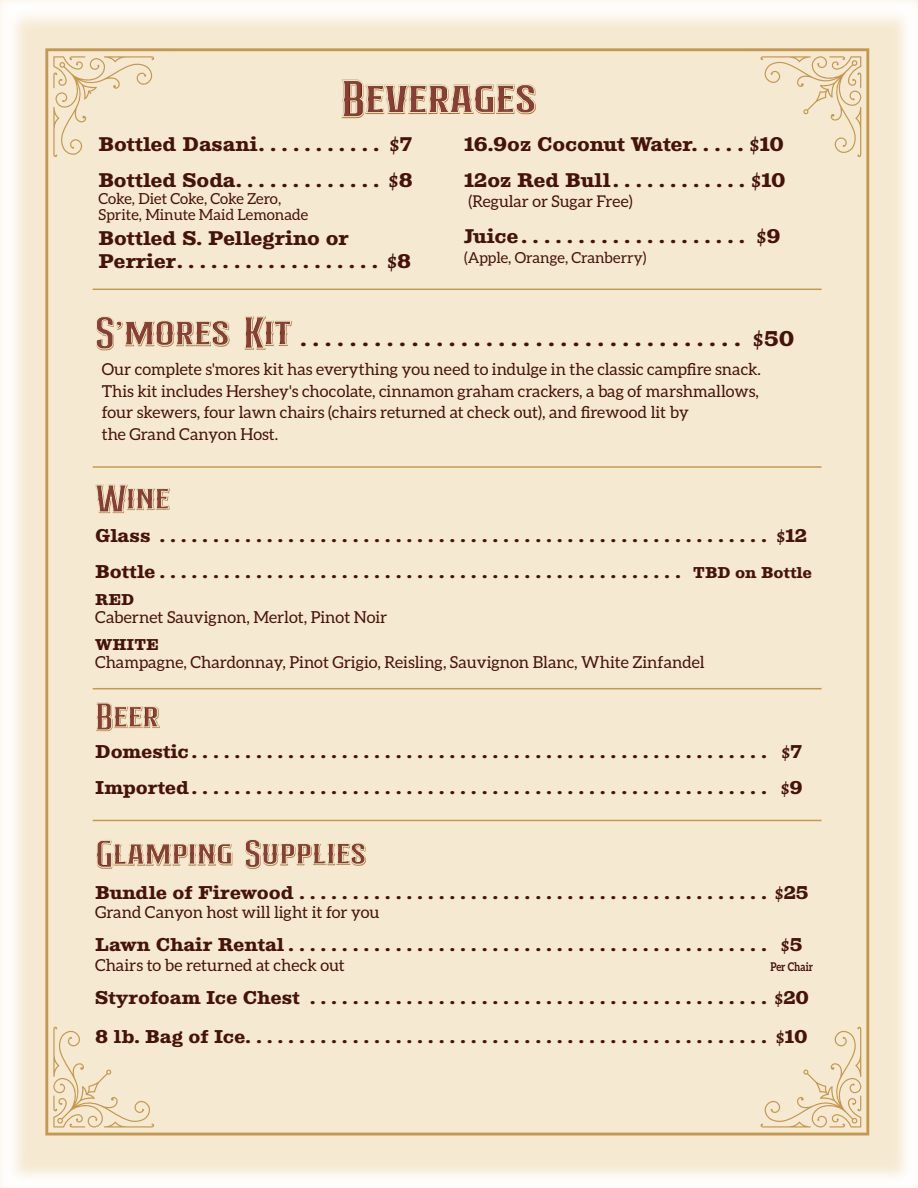
<style>
.page{position:relative;width:918px;height:1188px;background:#fff}
.page>*{position:absolute;margin:0;border:0;box-sizing:border-box;transform-origin:0 0}
.t1{font:800 22.5px "Albiona";color:#46130a}
.t2{font:800 20.85px/36px "Albiona";color:#46130a}
.t3{font:800 19.5px/36px "Albiona";color:#46130a}
.t4{font:16.5px/21.6px "Aleo";color:#46130a}
.t5{font:800 16.5px "Albiona";color:#46130a}
.t6{font:16.2px "Aleo";color:#46130a}
.t7{font:15.15px/16.6px "Aleo";color:#46130a}
.t8{font:700 12px "Aleo";color:#46130a;scale:.83 1}
.s1{font-family:"Alegreya";font-weight:500;font-size:22.2px}
.s2{font-family:"Alegreya";font-weight:500;font-size:24px}
.s3{font-family:"Alegreya";font-weight:500}
.s4{font-size:16.5px}
</style>
<div class="page">
<img style="left:12px;top:0;width:906px;height:1188px">
<hr style="left:93px;top:466px;width:729px;height:2px;background:#c4994f">
<hr style="left:93px;top:289px;width:729px;height:1px;background:#c4994f">
<hr style="left:93px;top:688px;width:729px;height:1px;background:#c4994f">
<hr style="left:93px;top:820px;width:729px;height:1px;background:#c4994f">
<div style="left:94px;top:310px;width:199px;height:46px;background:#f6e9d1"></div>
<svg style="left:96px;top:316px;width:133px;height:34px;background:#cdad96"></svg>
<svg style="left:244px;top:317px;width:48px;height:32px;background:#c8a58f"></svg>
<div style="left:94px;top:834px;width:274px;height:40px;background:#f6e9d1"></div>
<svg style="left:96px;top:840px;width:136px;height:28px;background:#ccac94"></svg>
<svg style="left:245px;top:839px;width:121px;height:30px;background:#d0b29b"></svg>
<img style="left:94px;top:697px;width:67px;height:40px">
<svg style="left:96px;top:703px;width:64px;height:28px;background:#c9a790"></svg>
<svg style="left:55px;top:58px;width:99px;height:98px;background:#f1e2c6"></svg>
<div style="left:340px;top:73px;width:198px;height:52px;background:#f6e9d1"></div>
<svg style="left:342px;top:80px;width:194px;height:38px;background:#c9a790"></svg>
<img style="left:94px;top:479px;width:77px;height:40px">
<svg style="left:95px;top:485px;width:74px;height:28px;background:#c6a38c"></svg>
<p class="t2" style="left:98px;top:126px;width:316px">Bottled Dasani. . . . . . . . . . . <span class="s1">$</span>7<br>Bottled Soda. . . . . . . . . . . . . <span class="s1">$</span>8</p>
<p class="t7" style="left:98px;top:190px;width:211px">Coke, Diet Coke, Coke Zero,<br>Sprite, Minute Maid Lemonade</p>
<p class="t2" style="left:98px;top:228px;width:314px;line-height:22.2px">Bottled S. Pellegrino or<br>Perrier. . . . . . . . . . . . . . . . . . <span class="s1">$</span>8</p>
<p class="t2" style="left:464px;top:126px;width:323px">16.9oz Coconut Water. . . . . <span class="s1">$</span>10<br>12oz Red Bull. . . . . . . . . . . . <span class="s1">$</span>10</p>
<p class="t6" style="left:469px;top:192px;width:165px">(Regular or Sugar Free)</p>
<p class="t2" style="left:464px;top:218px;width:318px">Juice . . . . . . . . . . . . . . . . . . . . <span class="s1">$</span>9</p>
<p class="t7" style="left:464px;top:249px;width:184px">(Apple, Orange, Cranberry)</p>
<p class="t1" style="left:300px;top:325px;width:495px">. . . . . . . . . . . . . . . . . . . . . . . . . . . . . . . . . . . . <span class="s2">$</span>50</p>
<p class="t4" style="left:102px;top:358px;width:661px">Our complete s'mores kit has everything you need to indulge in the classic campfire snack.<br>This kit includes Hershey's chocolate, cinnamon graham crackers, a bag of marshmallows, four skewers, four lawn chairs (chairs returned at check out), and firewood lit by<br>the Grand Canyon Host.</p>
<p class="t3" style="left:95px;top:517px;width:718px">Glass . . . . . . . . . . . . . . . . . . . . . . . . . . . . . . . . . . . . . . . . . . . . . . . . . . . . . . . . . <span class="s3">$</span>12<br>Bottle . . . . . . . . . . . . . . . . . . . . . . . . . . . . . . . . . . . . . . . . . . . . . . . . . <span class="s4">TBD on Bottle</span></p>
<p class="t5" style="left:95px;top:590px;width:41px">RED</p>
<p class="t4" style="left:95px;top:606px;width:294px">Cabernet Sauvignon, Merlot, Pinot Noir</p>
<p class="t5" style="left:95px;top:634px;width:65px">WHITE</p>
<p class="t4" style="left:95px;top:651px;width:611px">Champagne, Chardonnay, Pinot Grigio, Reisling, Sauvignon Blanc, White Zinfandel</p>
<p class="t3" style="left:95px;top:733px;width:709px">Domestic . . . . . . . . . . . . . . . . . . . . . . . . . . . . . . . . . . . . . . . . . . . . . . . . . . . . . . <span class="s3">$</span>7<br>Imported. . . . . . . . . . . . . . . . . . . . . . . . . . . . . . . . . . . . . . . . . . . . . . . . . . . . . . <span class="s3">$</span>9</p>
<p class="t3" style="left:95px;top:874px;width:715px">Bundle of Firewood . . . . . . . . . . . . . . . . . . . . . . . . . . . . . . . . . . . . . . . . . . . . <span class="s3">$</span>25</p>
<p class="t4" style="left:95px;top:901px;width:286px">Grand Canyon host will light it for you</p>
<p class="t3" style="left:95px;top:927px;width:709px">Lawn Chair Rental . . . . . . . . . . . . . . . . . . . . . . . . . . . . . . . . . . . . . . . . . . . . . <span class="s3">$</span>5</p>
<p class="t4" style="left:95px;top:954px;width:251px">Chairs to be returned at check out</p>
<p class="t8" style="left:770px;top:960px;width:53px">Per Chair</p>
<p class="t3" style="left:95px;top:978px;width:715px;line-height:39px">Styrofoam Ice Chest . . . . . . . . . . . . . . . . . . . . . . . . . . . . . . . . . . . . . . . . . . . <span class="s3">$</span>20<br>8 lb. Bag of Ice. . . . . . . . . . . . . . . . . . . . . . . . . . . . . . . . . . . . . . . . . . . . . . . . . <span class="s3">$</span>10</p>
</div>
